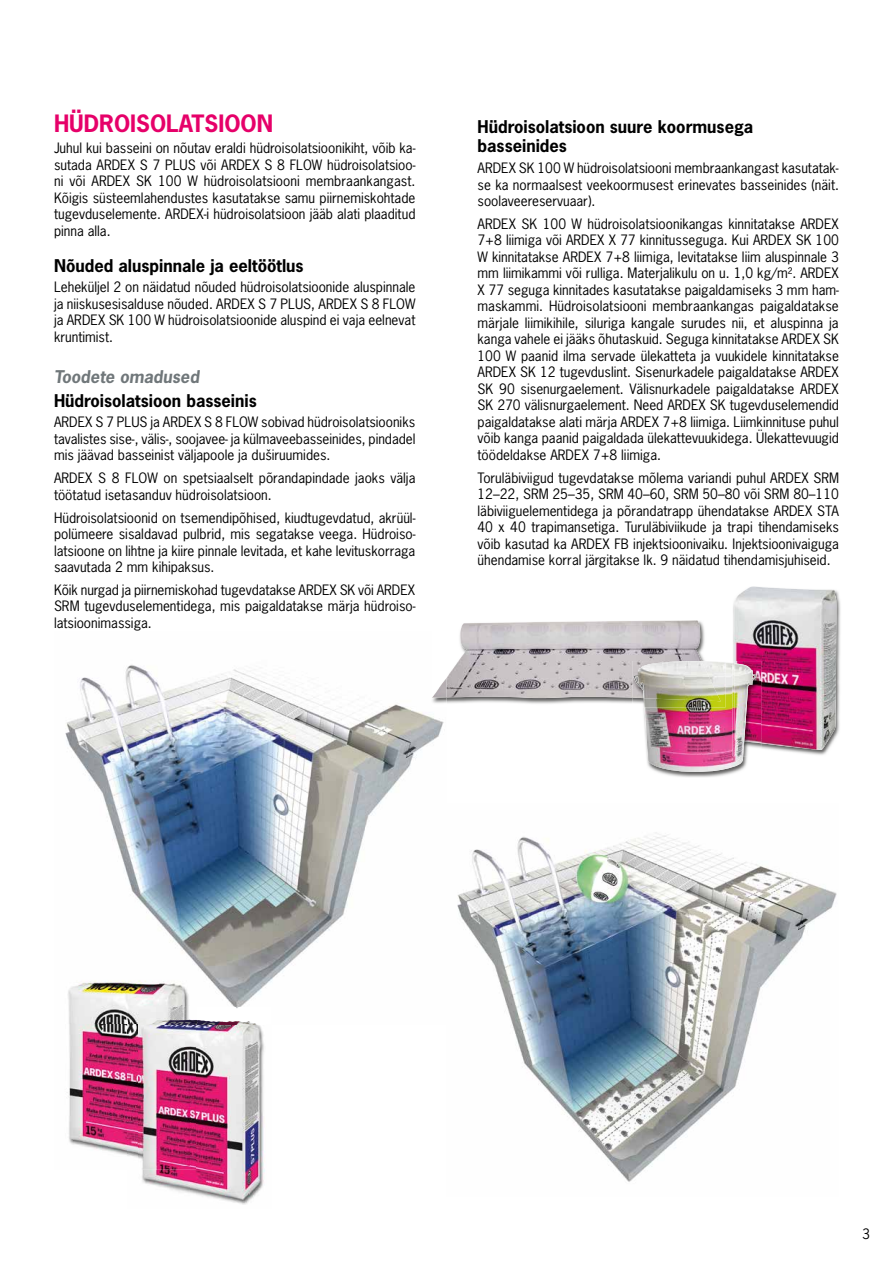
<style>
.page{position:relative;width:893px;height:1263px;background:#fff}
.page>*{position:absolute;margin:0;border:0;box-sizing:border-box;transform-origin:0 0}
.t1{font:700 22.5px "News Gothic Std";color:#e60069}
.t2{font:700 16.5px/19.5px "News Gothic Std";color:#000}
.t3{font:italic 700 16.5px "News Gothic Std";color:#70777a}
.t4{font:13.5px/16.5px "News Gothic Std";color:#000;text-align:justify}
</style>
<div class="page">
<img style="left:65px;top:665px;width:379px;height:342px">
<img style="left:457px;top:832px;width:380px;height:350px">
<img style="left:65px;top:969px;width:131px;height:38px">
<img style="left:67px;top:982px;width:123px;height:174px">
<img style="left:128px;top:1024px;width:11px;height:134px">
<img style="left:128px;top:1007px;width:62px;height:17px">
<img style="left:142px;top:1024px;width:123px;height:181px">
<img style="left:196px;top:1020px;width:60px;height:4px">
<img style="left:139px;top:1024px;width:57px;height:146px">
<svg style="left:190px;top:1019px;width:6px;height:5px"></svg>
<img style="left:139px;top:1020px;width:51px;height:4px">
<img style="left:446px;top:623px;width:259px;height:81px">
<img style="left:431px;top:665px;width:15px;height:42px">
<img style="left:446px;top:620px;width:256px;height:78px">
<img style="left:432px;top:678px;width:14px;height:20px">
<img style="left:733px;top:590px;width:108px;height:165px">
<img style="left:734px;top:586px;width:102px;height:164px">
<img style="left:643px;top:707px;width:104px;height:70px">
<img style="left:733px;top:661px;width:28px;height:95px">
<img style="left:734px;top:661px;width:27px;height:82px">
<img style="left:644px;top:662px;width:99px;height:110px">
<img style="left:644px;top:662px;width:82px;height:45px">
<img style="left:633px;top:661px;width:88px;height:40px">
<img style="left:732px;top:663px;width:12px;height:93px">
<img style="left:734px;top:663px;width:22px;height:78px">
<h1 class="t1" style="left:54px;top:109px;width:221px">HÜDROISOLATSIOON</h1>
<p class="t4" style="left:54px;top:140px;width:363px">Juhul kui basseini on nõutav eraldi hüdroisolatsioonikiht, võib ka&shy;sutada ARDEX S 7 PLUS või ARDEX S 8 FLOW hüdroisolatsioo&shy;ni või ARDEX SK 100 W hüdroisolatsiooni membraankangast.<br>Kõigis süsteemlahendustes kasutatakse samu piirnemiskohtade tugevduselemente. ARDEX-i hüdroisolatsioon jääb alati plaaditud pinna alla.</p>
<p class="t2" style="left:54px;top:255px;width:251px">Nõuded aluspinnale ja eeltöötlus</p>
<p class="t4" style="left:54px;top:279px;width:363px">Leheküljel 2 on näidatud nõuded hüdroisolatsioonide aluspinnale ja niiskusesisalduse nõuded. ARDEX S 7 PLUS, ARDEX S 8 FLOW ja ARDEX SK 100 W hüdroisolatsioonide aluspind ei vaja eelnevat kruntimist.</p>
<p class="t3" style="left:54px;top:366px;width:147px">Toodete omadused</p>
<p class="t2" style="left:54px;top:390px;width:204px">Hüdroisolatsioon basseinis</p>
<p class="t4" style="left:54px;top:414px;width:363px">ARDEX S 7 PLUS ja ARDEX S 8 FLOW sobivad hüdroisolatsiooniks tavalistes sise-, välis-, soojavee- ja külmaveebasseinides, pindadel mis jäävad basseinist väljapoole ja duširuumides.</p>
<p class="t4" style="left:54px;top:470px;width:363px">ARDEX S 8 FLOW on spetsiaalselt põrandapindade jaoks välja töötatud isetasanduv hüdroisolatsioon.</p>
<p class="t4" style="left:54px;top:509px;width:363px">Hüdroisolatsioonid on tsemendipõhised, kiudtugevdatud, akrüül&shy;polümeere sisaldavad pulbrid, mis segatakse veega. Hüdroiso&shy;latsioone on lihtne ja kiire pinnale levitada, et kahe levituskorraga saavutada 2 mm kihipaksus.</p>
<p class="t4" style="left:54px;top:581px;width:363px">Kõik nurgad ja piirnemiskohad tugevdatakse ARDEX SK või ARDEX SRM tugevduselementidega, mis paigaldatakse märja hüdroiso&shy;latsioonimassiga.</p>
<p class="t2" style="left:477px;top:116px;width:277px">Hüdroisolatsioon suure koormusega basseinides</p>
<p class="t4" style="left:477px;top:160px;width:363px">ARDEX SK 100 W hüdroisolatsiooni membraankangast kasutatak&shy;se ka normaalsest veekoormusest erinevates basseinides (näit. soolaveereservuaar).</p>
<p class="t4" style="left:477px;top:215px;width:363px">ARDEX SK 100 W hüdroisolatsioonikangas kinnitatakse ARDEX 7+8 liimiga või ARDEX X 77 kinnitusseguga. Kui ARDEX SK 100<br>W kinnitatakse ARDEX 7+8 liimiga, levitatakse liim aluspinnale 3 mm liimikammi või rulliga. Materjalikulu on u. 1,0 kg/m². ARDEX X 77 seguga kinnitades kasutatakse paigaldamiseks 3 mm ham&shy;maskammi. Hüdroisolatsiooni membraankangas paigaldatakse märjale liimikihile, siluriga kangale surudes nii, et aluspinna ja kanga vahele ei jääks õhutaskuid. Seguga kinnitatakse ARDEX SK 100 W paanid ilma servade ülekatteta ja vuukidele kinnitatakse ARDEX SK 12 tugevduslint. Sisenurkadele paigaldatakse ARDEX SK 90 sisenurgaelement. Välisnurkadele paigaldatakse ARDEX SK 270 välisnurgaelement. Need ARDEX SK tugevduselemendid paigaldatakse alati märja ARDEX 7+8 liimiga. Liimkinnituse puhul võib kanga paanid paigaldada ülekattevuukidega. Ülekattevuugid töödeldakse ARDEX 7+8 liimiga.</p>
<p class="t4" style="left:477px;top:469px;width:363px">Toruläbiviigud tugevdatakse mõlema variandi puhul ARDEX SRM 12–22, SRM 25–35, SRM 40–60, SRM 50–80 või SRM 80–110 läbiviiguelementidega ja põrandatrapp ühendatakse ARDEX STA 40 x 40 trapimansetiga. Turuläbiviikude ja trapi tihendamiseks võib kasutad ka ARDEX FB injektsioonivaiku. Injektsioonivaiguga ühendamise korral järgitakse lk. 9 näidatud tihendamisjuhiseid.</p>
<p class="t4" style="left:862px;top:1225px;width:9px">3</p>
</div>
